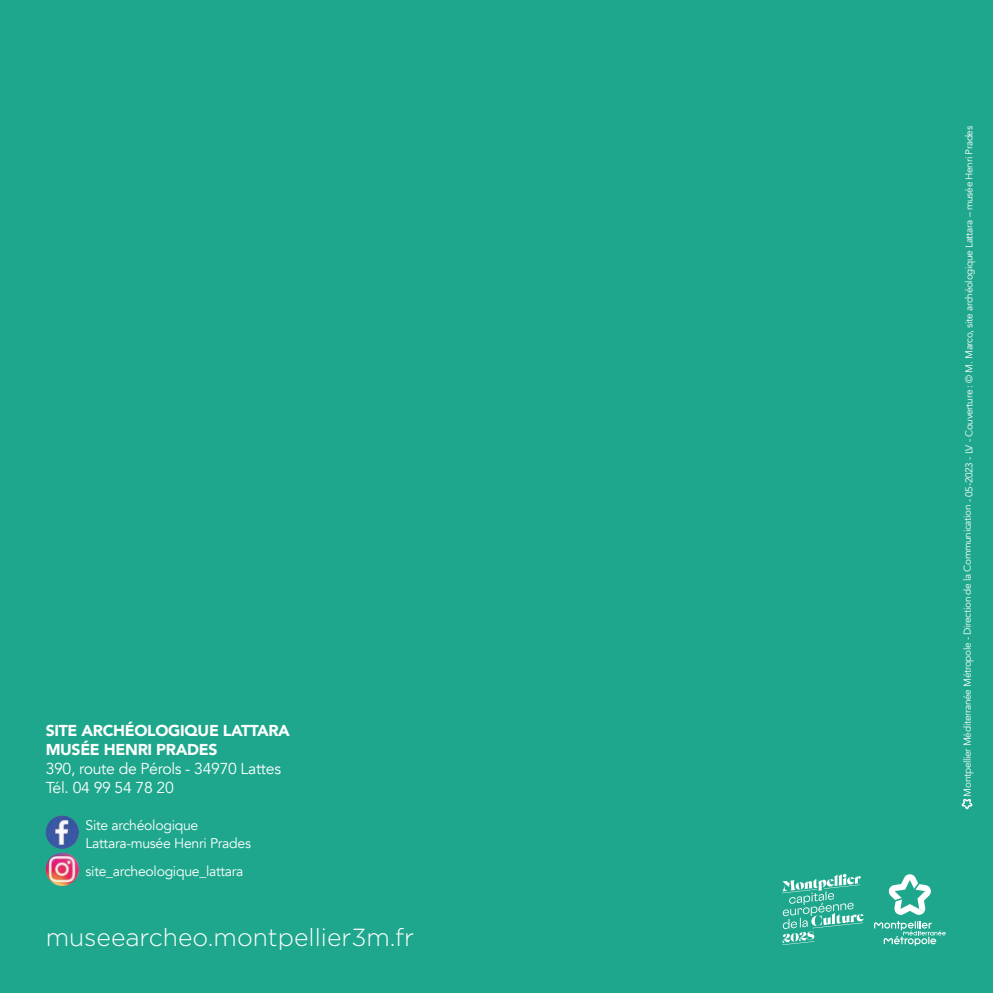
<style>
.page{position:relative;width:993px;height:993px;background:#fff}
.page>*{position:absolute;margin:0;border:0;box-sizing:border-box;transform-origin:0 0}
.t1{font:300 24.68px "Gotham";color:#fff}
.t2{font:15.75px/19.2px "Avenir";letter-spacing:-.02em;color:#fff}
.t3{font:900 15.75px/19.2px "Avenir";letter-spacing:-.02em;color:#fff}
.t4{font:14px/17.5px "Avenir";letter-spacing:-.02em;color:#fff}
.t5{font:9.97px "Avenir";letter-spacing:-.03em;color:#fff}
</style>
<div class="page">
<div style="left:0;top:0;width:992px;height:992px;background:#1ea78c"></div>
<svg style="left:961px;top:798px;width:11px;height:11px"></svg>
<img style="left:46px;top:852px;width:33px;height:33px;border-radius:17px">
<img style="left:46px;top:815px;width:33px;height:33px;border-radius:17px">
<svg style="left:888px;top:874px;width:43px;height:40px"></svg>
<svg style="left:874px;top:921px;width:71px;height:24px"></svg>
<svg style="left:782px;top:873px;width:81px;height:71px"></svg>
<h2 class="t3" style="left:46px;top:719px;width:246px">SITE ARCHÉOLOGIQUE LATTARA<br>MUSÉE HENRI PRADES</h2>
<h2 class="t2" style="left:46px;top:759px;width:237px">390, route de Pérols - 34970 Lattes<br>Tél. 04 99 54 78 20</h2>
<h3 class="t4" style="left:85px;top:816px;width:167px">Site archéologique<br>Lattara-musée Henri Prades</h3>
<h3 class="t4" style="left:85px;top:862px;width:159px">site_archeologique_lattara</h3>
<h1 class="t1" style="left:46px;top:921px;width:370px">museearcheo.montpellier3m.fr</h1>
<p class="t5" style="left:962px;top:796px;width:672px;rotate:-90deg">Montpellier Méditerranée Métropole - Direction de la Communication - 05-2023 - LV - Couverture : © M. Marco, site archéologique Lattara – musée Henri Prades</p>
</div>
